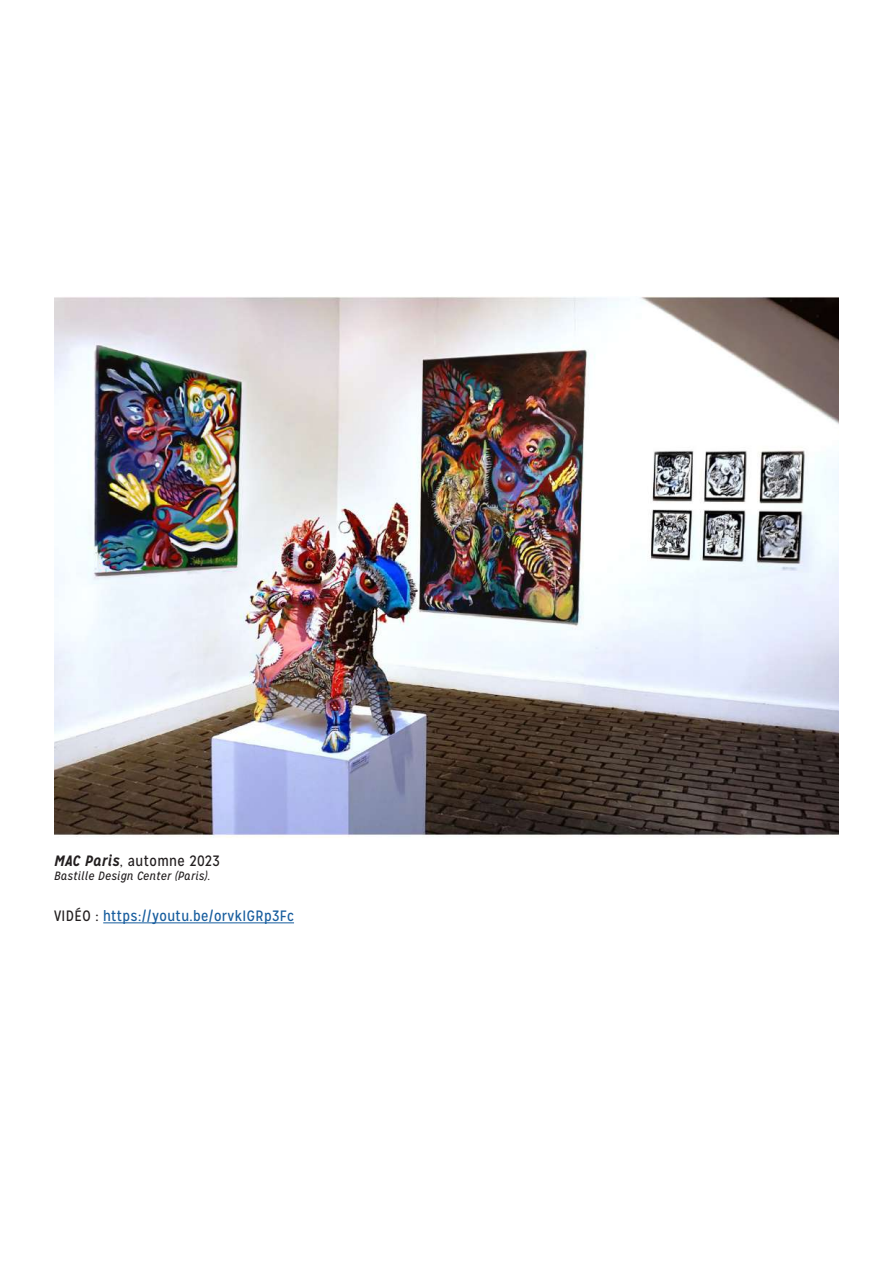
<style>
.page{position:relative;width:893px;height:1263px;background:#fff}
.page>*{position:absolute;margin:0;border:0;box-sizing:border-box;transform-origin:0 0}
.t1{font:15px "Mission Gothic";letter-spacing:.025em;color:#175d9e}
.t2{font:15px "Mission Gothic";letter-spacing:.025em;color:#231f20}
.t3{font:italic 12px "Mission Gothic";letter-spacing:.025em;color:#231f20}
.s1{font-weight:700;font-style:italic}
.s2{color:#231f20}
</style>
<div class="page">
<img style="left:54px;top:296px;width:785px;height:542px">
<hr style="left:103px;top:922px;width:191px;height:1px;background:#175d9e">
<p class="t2" style="left:54px;top:852px;width:167px"><span class="s1">MAC Paris</span>, automne 2023</p>
<p class="t3" style="left:54px;top:869px;width:158px">Bastille Design Center (Paris).</p>
<p class="t1" style="left:54px;top:907px;width:242px"><span class="s2">VIDÉO :</span> https://youtu.be/orvkIGRp3Fc</p>
</div>
